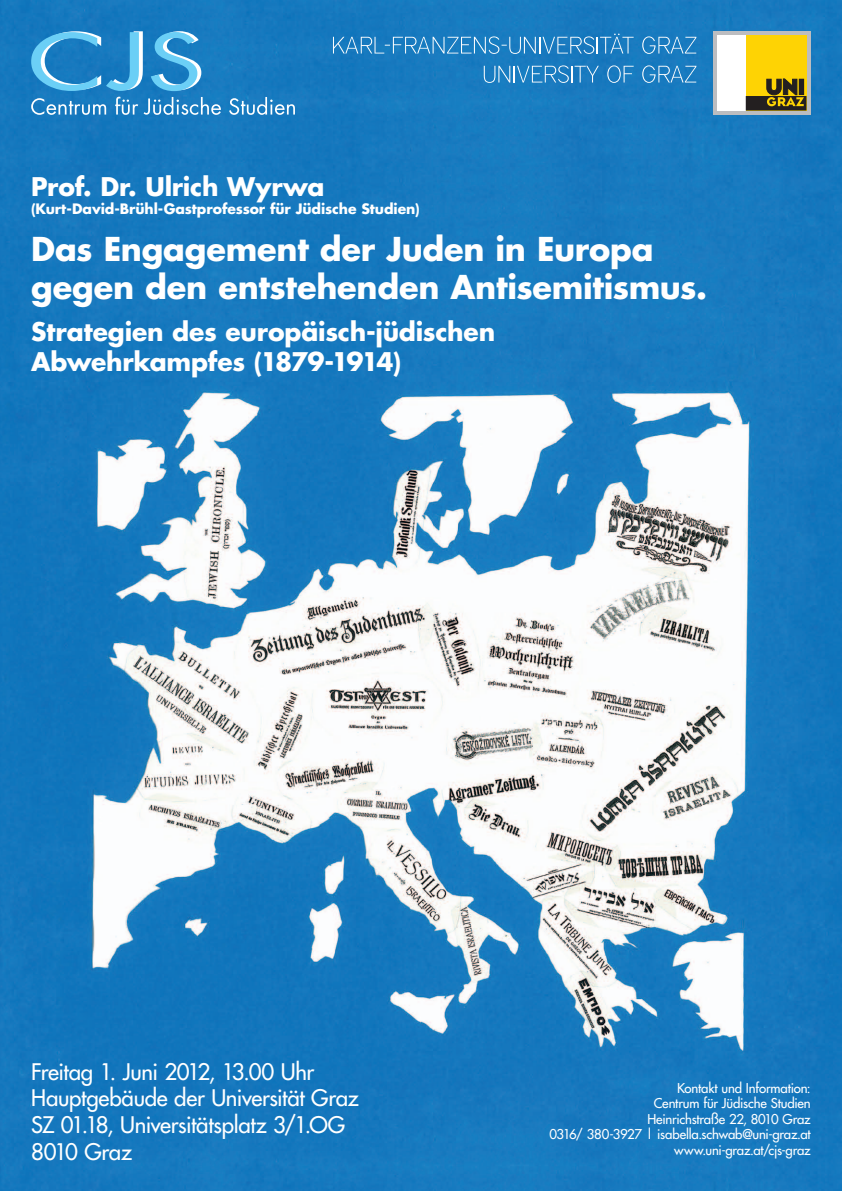
<style>
.page{position:relative;width:842px;height:1191px;background:#fff}
.page>*{position:absolute;margin:0;border:0;box-sizing:border-box;transform-origin:0 0}
.t1{font:700 32px/38.4px "Futura";letter-spacing:-.005em;color:#fff}
.t2{font:700 25px/30px "Futura";letter-spacing:-.01em;color:#fff}
.t3{font:22.2px/26.7px "Futura";letter-spacing:-.015em;color:#fff}
.t4{font:700 14px "Futura";letter-spacing:-.005em;color:#fff}
.t5{font:13.2px/15.6px "Futura";letter-spacing:-.015em;color:#fff;text-align:right}
</style>
<div class="page">
<img style="left:0;top:0;width:842px;height:1191px">
<svg style="left:31px;top:98px;width:75px;height:17px"></svg>
<svg style="left:115px;top:97px;width:23px;height:18px"></svg>
<svg style="left:144px;top:97px;width:77px;height:18px"></svg>
<svg style="left:229px;top:97px;width:66px;height:18px"></svg>
<svg style="left:151px;top:31px;width:50px;height:60px"></svg>
<svg style="left:31px;top:31px;width:112px;height:60px"></svg>
<div style="left:713px;top:31px;width:98px;height:84px;background:#bcbdc0"></div>
<div style="left:717px;top:35px;width:29px;height:75px;background:#fff"></div>
<div style="left:746px;top:35px;width:60px;height:75px;background:#fed304"></div>
<svg style="left:746px;top:79px;width:60px;height:31px"></svg>
<svg style="left:333px;top:34px;width:301px;height:20px"></svg>
<svg style="left:642px;top:36px;width:54px;height:18px"></svg>
<svg style="left:484px;top:65px;width:115px;height:18px"></svg>
<svg style="left:607px;top:65px;width:27px;height:18px"></svg>
<svg style="left:642px;top:65px;width:54px;height:18px"></svg>
<h2 class="t2" style="left:31px;top:171px;width:295px">Prof. Dr. Ulrich Wyrwa</h2>
<p class="t4" style="left:31px;top:199px;width:390px">(Kurt-David-Brühl-Gastprofessor für Jüdische Studien)</p>
<h1 class="t1" style="left:31px;top:229px;width:677px">Das Engagement der Juden in Europa gegen den entstehenden Antisemitismus.</h1>
<h2 class="t2" style="left:31px;top:315px;width:466px">Strategien des europäisch-jüdischen<br>Abwehrkampfes (1879-1914)</h2>
<h3 class="t3" style="left:31px;top:1058px;width:329px">Freitag 1. Juni 2012, 13.00 Uhr<br>Hauptgebäude der Universität Graz<br>SZ 01.18, Universitätsplatz 3/1.OG<br>8010 Graz</h3>
<p class="t5" style="left:549px;top:1079px;width:263px">Kontakt und Information:<br>Centrum für Jüdische Studien<br>Heinrichstraße 22, 8010 Graz<br>0316/ 380-3927 | isabella.schwab@uni-graz.at www.uni-graz.at/cjs-graz</p>
</div>
